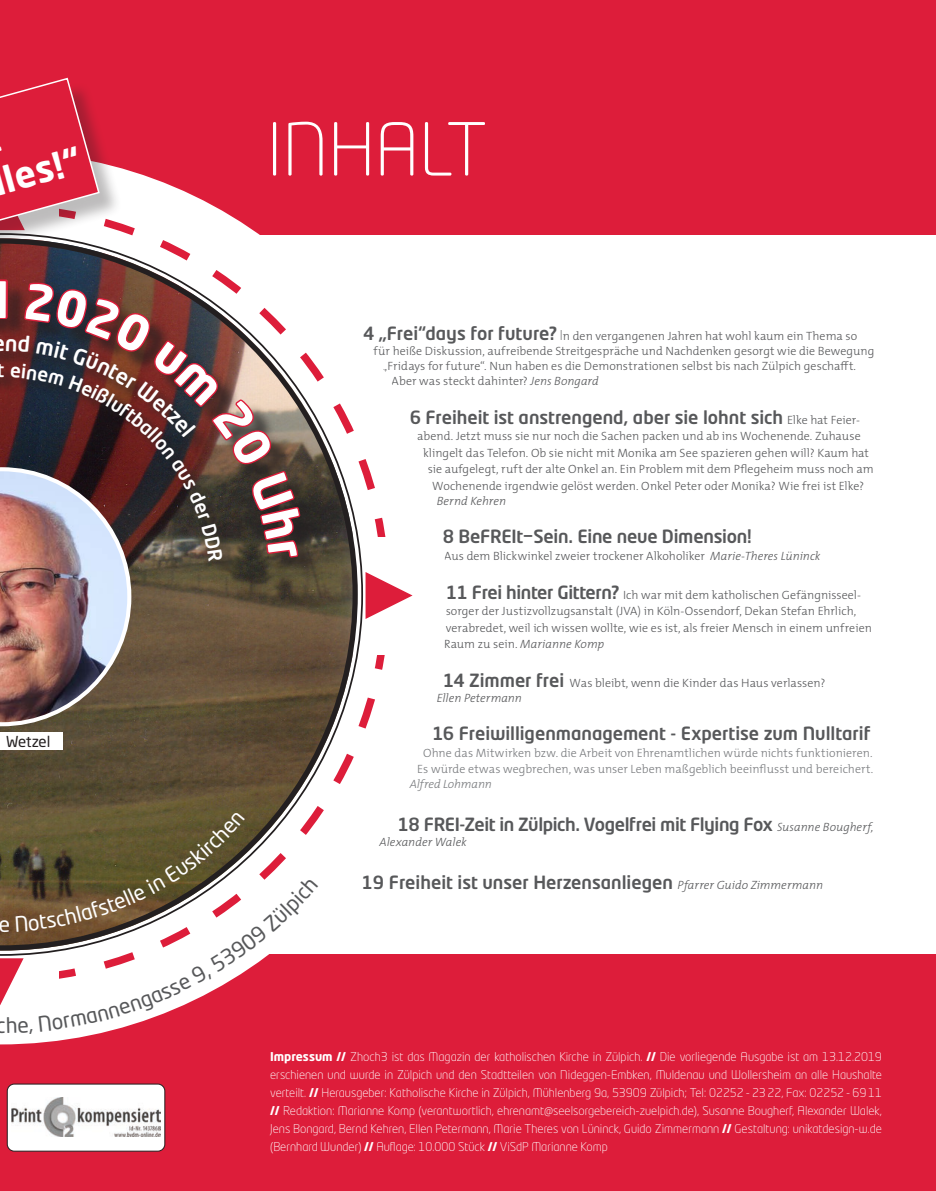
<style>
.page{position:relative;width:936px;height:1191px;background:#fff}
.page>*{position:absolute;margin:0;border:0;box-sizing:border-box;transform-origin:0 0}
.t1{font:300 72px "Neo Tech Pro";color:#fff}
.t2{font:700 48px "Neo Tech Pro";color:#fff}
.t3{font:700 36px "Neo Tech Pro";color:#fff}
.t4{font:21px "Neo Tech Pro";color:#57585a}
.t5{font:500 18.9px "Neo Tech Pro";color:#fff}
.t6{font:500 18px "Neo Tech Pro";letter-spacing:-.005em;color:#57585a}
.t7{font:500 18px "Neo Tech Pro";letter-spacing:-.025em;color:#57585a}
.t8{font:15px "Neo Sans Pro";letter-spacing:-.02em;color:#231f20}
.t9{font:300 12px/16.5px "The Mix";letter-spacing:.005em;color:#57585a}
.t10{font:300 12px/18px "Neo Tech Pro";color:#fff;text-align:justify}
.t11{font:300 12px/16.5px "The Mix";letter-spacing:.005em;color:#787a7d;text-align:center}
.t12{font:italic 300 12px "The Mix";color:#57585a}
.t13{font:italic 300 12px "The Mix";letter-spacing:-.01em;color:#787a7d}
.s1{font-family:"Neo Tech Pro";font-weight:500;font-size:18px}
.s2{font-family:"Neo Tech Pro";font-size:13.5px}
.s3{font-style:italic}
.s4{font-family:"The Mix";font-weight:300;font-size:12px}
.s5{font-family:"The Mix";font-weight:300;font-style:italic;font-size:12px}
.s6{font-weight:700}
</style>
<div class="page">
<div style="left:0;top:0;width:935px;height:234px;background:#dd1d3a"></div>
<div style="left:0;top:954px;width:935px;height:237px;background:#dd1d3a"></div>
<div style="left:7px;top:1084px;width:158px;height:67px;background:#fff;border-radius:7px"></div>
<div style="left:7px;top:1083px;width:158px;height:68px;border:1px solid #231f20;border-radius:7px"></div>
<img style="left:11px;top:1097px;width:150px;height:40px">
<svg style="left:365px;top:572px;width:47px;height:47px"></svg>
<svg style="left:0;top:373px;width:358px;height:446px"></svg>
<div style="left:0;top:282px;width:321px;height:298px;background:#231f20;opacity:.75"></div>
<div style="left:0;top:732px;width:62px;height:18px;background:#fff"></div>
<svg style="left:0;top:811px;width:318px;height:223px"></svg>
<img style="left:0;top:77px;width:302px;height:649px">
<h3 class="t3" style="left:-2px;top:158px;width:80px;rotate:-15deg">les!“</h3>
<h2 class="t2" style="left:-4px;top:269px;width:15px">l</h2>
<h3 class="t5" style="left:-2px;top:358px;width:9px">t</h3>
<p class="t8" style="left:6px;top:732px;width:46px">Wetzel</p>
<h3 class="t4" style="left:-3px;top:1012px;width:11px">c</h3>
<p class="t1" style="left:266px;top:106px;width:222px">INHALT</p>
<p class="t9" style="left:363px;top:328px;width:495px"><span class="s1">4 „Frei“days for future?</span> <span class="s2">I</span>n den vergangenen Jahren hat wohl kaum ein Thema so</p>
<p class="t9" style="left:373px;top:343px;width:502px">für heiße Diskussion, aufreibende Streitgespräche und Nachdenken gesorgt wie die Bewegung</p>
<p class="t9" style="left:382px;top:358px;width:475px">„Fridays for future“. Nun haben es die Demonstrationen selbst bis nach Zülpich geschafft.</p>
<p class="t9" style="left:391px;top:373px;width:208px">Aber was steckt dahinter? <span class="s3">Jens Bongard</span></p>
<p class="t6" style="left:409px;top:406px;width:451px">6 Freiheit ist anstrengend, aber sie lohnt sich <span class="s4">Elke hat Feier-</span></p>
<p class="t9" style="left:417px;top:428px;width:445px">abend. Jetzt muss sie nur noch die Sachen packen und ab ins Wochenende. Zuhause</p>
<p class="t9" style="left:423px;top:444px;width:447px">klingelt das Telefon. Ob sie nicht mit Monika am See spazieren gehen will? Kaum hat</p>
<p class="t9" style="left:427px;top:461px;width:447px">sie aufgelegt, ruft der alte Onkel an. Ein Problem mit dem Pflegeheim muss noch am</p>
<p class="t9" style="left:432px;top:477px;width:433px">Wochenende irgendwie gelöst werden. Onkel Peter oder Monika? Wie frei ist Elke?</p>
<p class="t12" style="left:436px;top:491px;width:71px">Bernd Kehren</p>
<p class="t6" style="left:442px;top:525px;width:310px">8 BeFREIt−Sein. Eine neue Dimension!</p>
<p class="t9" style="left:444px;top:547px;width:378px">Aus dem Blickwinkel zweier trockener Alkoholiker <span class="s3">Marie-Theres Lüninck</span></p>
<p class="t9" style="left:444px;top:586px;width:429px"><span class="s1">11 Frei hinter Gittern?</span> Ich war mit dem katholischen Gefängnisseel&shy;sorger der Justizvollzugsanstalt (JVA) in Köln-Ossendorf, Dekan Stefan Ehrlich, verabredet, weil ich wissen wollte, wie es ist, als freier Mensch in einem unfreien Raum zu sein. <span class="s3">Marianne Komp</span></p>
<p class="t9" style="left:436px;top:674px;width:390px;line-height:15px;text-indent:6px"><span class="s1">14 Zimmer frei</span> Was bleibt, wenn die Kinder das Haus verlassen?<br><span class="s3">Ellen Petermann</span></p>
<p class="t6" style="left:432px;top:722px;width:440px">16 Freiwilligenmanagement - Expertise zum Nulltarif</p>
<p class="t11" style="left:417px;top:744px;width:457px">Ohne das Mitwirken bzw. die Arbeit von Ehrenamtlichen würde nichts funktionieren.<br>Es würde etwas wegbrechen, was unser Leben maßgeblich beeinflusst und bereichert.</p>
<p class="t13" style="left:409px;top:774px;width:84px">Alfred Lohmann</p>
<p class="t7" style="left:397px;top:813px;width:477px">18 FREI-Zeit in Zülpich. Vogelfrei mit Flying Fox <span class="s5">Susanne Bougherf,</span></p>
<p class="t12" style="left:379px;top:832px;width:89px">Alexander Walek</p>
<p class="t6" style="left:361px;top:870px;width:463px">19 Freiheit ist unser Herzensanliegen <span class="s5">Pfarrer Guido Zimmermann</span></p>
<p class="t10" style="left:270px;top:1048px;width:613px"><span class="s6">Impressum //</span> Zhoch3 ist das Magazin der katholischen Kirche in Zülpich. <span class="s6">//</span> Die vorliegende Ausgabe ist am 13.12.2019 erschienen und wurde in Zülpich und den Stadtteilen von Nideggen-Embken, Muldenau und Wollersheim an alle Haushalte verteilt. <span class="s6">//</span> Herausgeber: Katholische Kirche in Zülpich, Mühlenberg 9a, 53909 Zülpich; Tel: 02252 - 2322, Fax: 02252 - 6911 <span class="s6">//</span> Redaktion: Marianne Komp (verantwortlich, ehrenamt@seelsorgebereich-zuelpich.de), Susanne Bougherf, Alexander Walek, Jens Bongard, Bernd Kehren, Ellen Petermann, Marie Theres von Lüninck, Guido Zimmermann <span class="s6">//</span> Gestaltung: unikatdesign-w.de (Bernhard Wunder) <span class="s6">//</span> Auflage: 10.000 Stück <span class="s6">//</span> ViSdP Marianne Komp</p>
</div>
